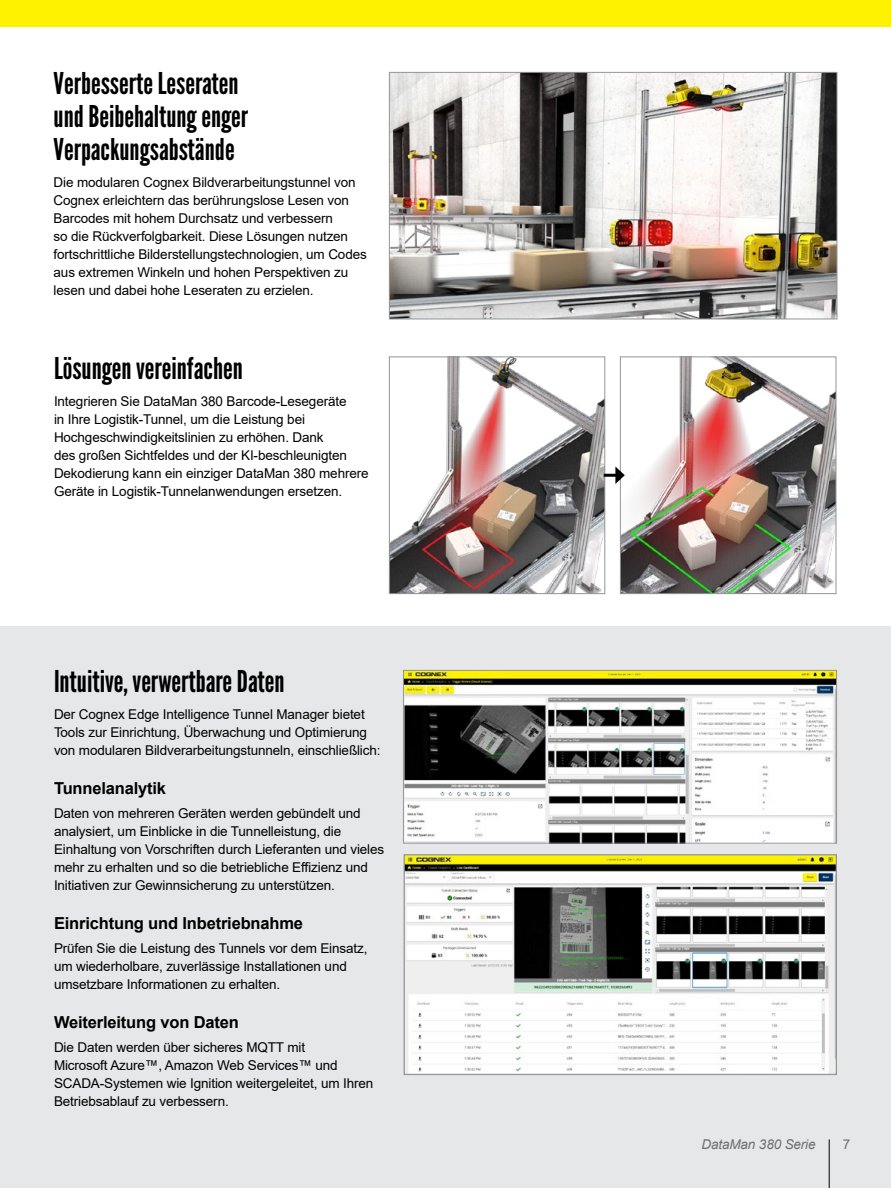
<style>
.page{position:relative;width:891px;height:1188px;background:#fff}
.page>*{position:absolute;margin:0;border:0;box-sizing:border-box;transform-origin:0 0}
.t1{font:30px/33px "League Gothic";color:#000}
.t2{font:700 16.5px "Arial";letter-spacing:-.01em;color:#000}
.t3{font:13.5px/18px "Arial";letter-spacing:-.01em;color:#000}
.t4{font:italic 13.5px "Arial";letter-spacing:-.01em;color:#6d6e71}
.t5{font:13.5px "Arial";color:#6d6e71}
</style>
<div class="page">
<div style="left:0;top:626px;width:891px;height:562px;background:#e6e7e8"></div>
<img style="left:391px;top:359px;width:212px;height:233px">
<div style="left:389px;top:357px;width:216px;height:237px;border:1px solid #939598"></div>
<img style="left:391px;top:74px;width:444px;height:243px">
<div style="left:389px;top:72px;width:448px;height:247px;border:1px solid #939598"></div>
<img style="left:405px;top:672px;width:430px;height:170px">
<div style="left:403px;top:670px;width:434px;height:174px;border:1px solid #939598"></div>
<img style="left:406px;top:856px;width:429px;height:217px">
<div style="left:404px;top:854px;width:433px;height:221px;border:1px solid #939598"></div>
<img style="left:622px;top:359px;width:212px;height:233px">
<div style="left:620px;top:357px;width:216px;height:237px;border:1px solid #939598"></div>
<hr style="left:604px;top:474px;width:14px;height:3px;background:#000">
<svg style="left:615px;top:467px;width:10px;height:17px"></svg>
<hr style="left:829px;top:1139px;width:1px;height:49px;background:#000">
<div style="left:0;top:0;width:891px;height:27px;background:#fff200"></div>
<h1 class="t1" style="left:54px;top:67px;width:196px">Verbesserte Leseraten und Beibehaltung enger<br>Verpackungsabstände</h1>
<p class="t3" style="left:54px;top:173px;width:315px">Die modularen Cognex Bildverarbeitungstunnel von Cognex erleichtern das berührungslose Lesen von Barcodes mit hohem Durchsatz und verbessern<br>so die Rückverfolgbarkeit. Diese Lösungen nutzen fortschrittliche Bilderstellungstechnologien, um Codes aus extremen Winkeln und hohen Perspektiven zu lesen und dabei hohe Leseraten zu erzielen.</p>
<h1 class="t1" style="left:54px;top:352px;width:190px">Lösungen vereinfachen</h1>
<p class="t3" style="left:54px;top:392px;width:316px">Integrieren Sie DataMan 380 Barcode-Lesegeräte<br>in Ihre Logistik-Tunnel, um die Leistung bei Hochgeschwindigkeitslinien zu erhöhen. Dank<br>des großen Sichtfeldes und der KI-beschleunigten Dekodierung kann ein einziger DataMan 380 mehrere Geräte in Logistik-Tunnelanwendungen ersetzen.</p>
<h1 class="t1" style="left:54px;top:665px;width:232px">Intuitive, verwertbare Daten</h1>
<p class="t3" style="left:54px;top:706px;width:328px">Der Cognex Edge Intelligence Tunnel Manager bietet<br>Tools zur Einrichtung, Überwachung und Optimierung von modularen Bildverarbeitungstunneln, einschließlich:</p>
<p class="t2" style="left:54px;top:778px;width:114px">Tunnelanalytik</p>
<p class="t3" style="left:54px;top:805px;width:332px">Daten von mehreren Geräten werden gebündelt und analysiert, um Einblicke in die Tunnelleistung, die Einhaltung von Vorschriften durch Lieferanten und vieles mehr zu erhalten und so die betriebliche Effizienz und Initiativen zur Gewinnsicherung zu unterstützen.</p>
<p class="t2" style="left:54px;top:913px;width:251px">Einrichtung und Inbetriebnahme</p>
<p class="t3" style="left:54px;top:940px;width:315px">Prüfen Sie die Leistung des Tunnels vor dem Einsatz, um wiederholbare, zuverlässige Installationen und umsetzbare Informationen zu erhalten.</p>
<p class="t2" style="left:54px;top:1012px;width:186px">Weiterleitung von Daten</p>
<p class="t3" style="left:54px;top:1039px;width:321px">Die Daten werden über sicheres MQTT mit<br>Microsoft Azure™, Amazon Web Services™ und SCADA-Systemen wie Ignition weitergeleitet, um Ihren Betriebsablauf zu verbessern.</p>
<p class="t4" style="left:702px;top:1136px;width:116px">DataMan 380 Serie</p>
<p class="t5" style="left:843px;top:1135px;width:9px">7</p>
</div>
